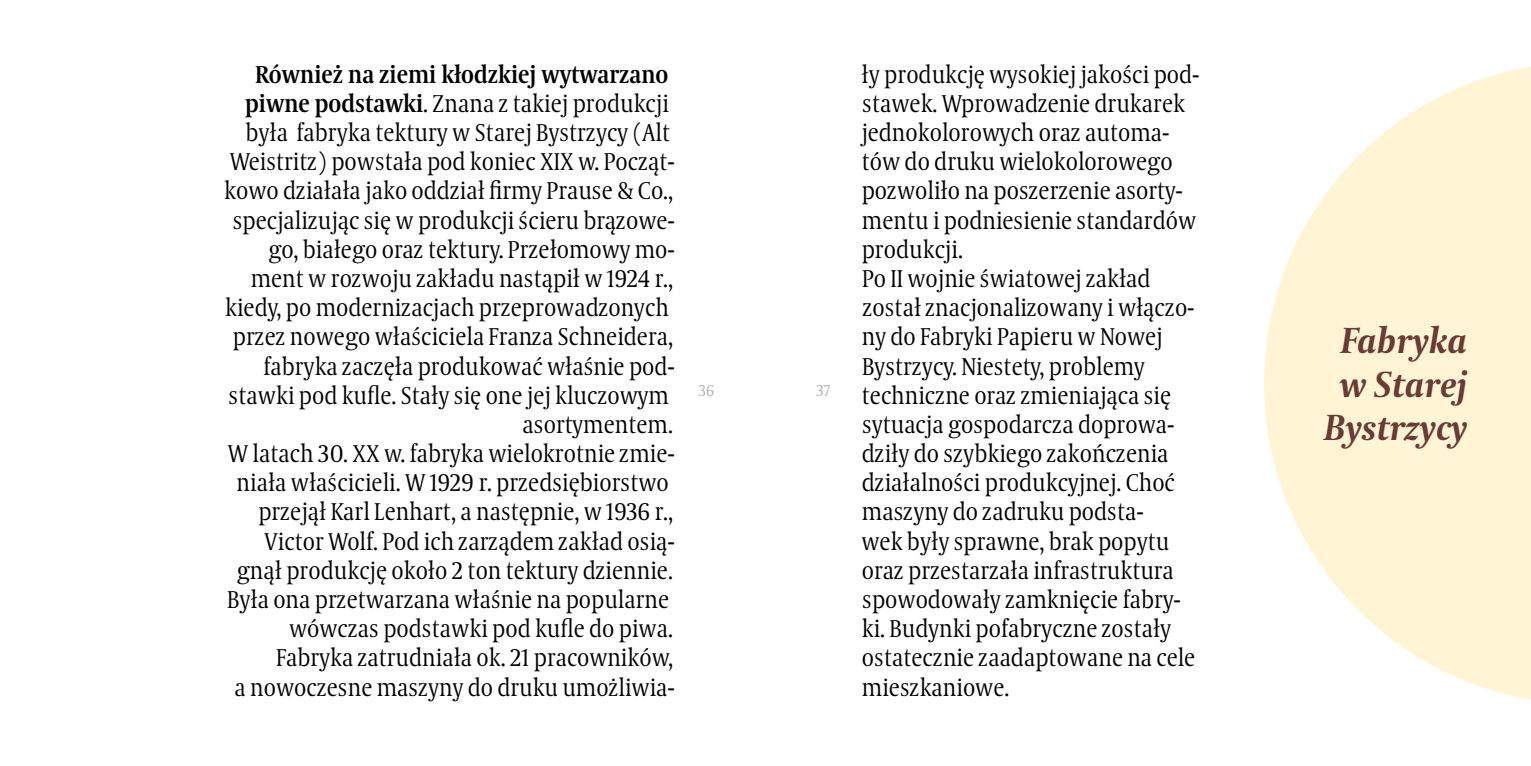
<style>
.page{position:relative;width:1531px;height:766px;background:#fff}
.page>*{position:absolute;margin:0;border:0;box-sizing:border-box;transform-origin:0 0}
.t1{font:italic 700 36px/43.2px "Coranto 2";color:#6a3b36;text-align:center}
.t2{font:24.3px/29.2px "Coranto 2 Headline Lt";color:#000;text-align:right}
.t3{font:600 24.3px "Coranto 2 Headline SB";color:#000}
.t4{font:15.75px "Coranto 2 Headline Lt";color:#b3b2b2}
.s1{font-family:"Coranto 2 Headline SB";font-weight:600}
</style>
<div class="page">
<svg style="left:1264px;top:66px;width:267px;height:634px;fill:#fff5d5"></svg>
<p class="t3" style="left:255px;top:55px;width:415px">Również na ziemi kłodzkiej wytwarzano</p>
<p class="t2" style="left:224px;top:88px;width:452px"><span class="s1">piwne podstawki</span>. Znana z takiej produkcji była fabryka tektury w Starej Bystrzycy (Alt Weistritz) powstała pod koniec XIX w. Począt&shy;kowo działała jako oddział firmy Prause &amp; Co., specjalizując się w produkcji ścieru brązowe&shy;go, białego oraz tektury. Przełomowy mo&shy;ment w rozwoju zakładu nastąpił w 1924 r., kiedy, po modernizacjach przeprowadzonych przez nowego właściciela Franza Schneidera, fabryka zaczęła produkować właśnie pod&shy;stawki pod kufle. Stały się one jej kluczowym asortymentem.<br>W latach 30. XX w. fabryka wielokrotnie zmie&shy;niała właścicieli. W 1929 r. przedsiębiorstwo przejął Karl Lenhart, a następnie, w 1936 r., Victor Wolf. Pod ich zarządem zakład osią&shy;gnął produkcję około 2 ton tektury dziennie.<br>Była ona przetwarzana właśnie na popularne wówczas podstawki pod kufle do piwa.<br>Fabryka zatrudniała ok. 21 pracowników,<br>a nowoczesne maszyny do druku umożliwia-</p>
<p class="t4" style="left:699px;top:379px;width:17px">36</p>
<p class="t4" style="left:816px;top:379px;width:15px">37</p>
<p class="t2" style="left:861px;top:59px;width:340px;text-align:left">ły produkcję wysokiej jakości pod&shy;stawek. Wprowadzenie drukarek jednokolorowych oraz automa&shy;tów do druku wielokolorowego pozwoliło na poszerzenie asorty&shy;mentu i podniesienie standardów produkcji.<br>Po II wojnie światowej zakład został znacjonalizowany i włączo&shy;ny do Fabryki Papieru w Nowej<br>Bystrzycy. Niestety, problemy techniczne oraz zmieniająca się sytuacja gospodarcza doprowa&shy;dziły do szybkiego zakończenia działalności produkcyjnej. Choć maszyny do zadruku podsta-<br>wek były sprawne, brak popytu oraz przestarzała infrastruktura spowodowały zamknięcie fabry&shy;ki. Budynki pofabryczne zostały ostatecznie zaadaptowane na cele mieszkaniowe.</p>
<h1 class="t1" style="left:1324px;top:320px;width:145px">Fabryka w Starej<br>Bystrzycy</h1>
</div>
